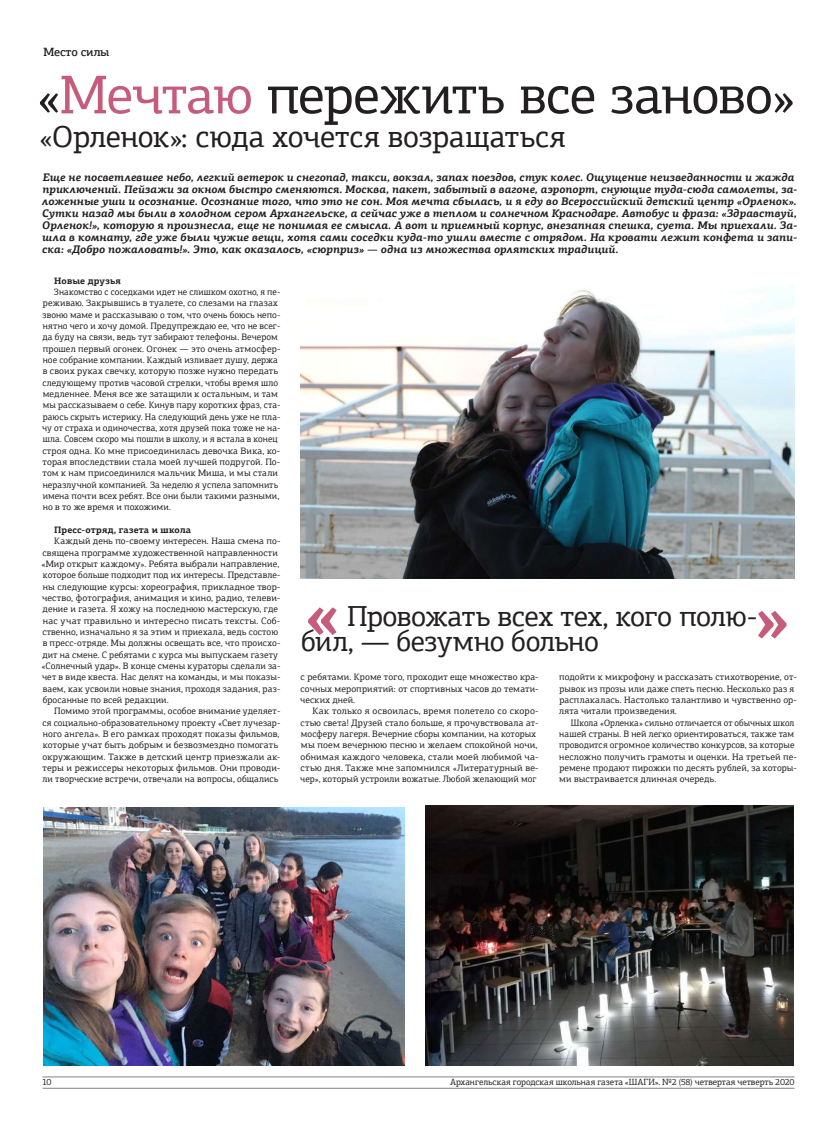
<style>
.page{position:relative;width:823px;height:1134px;background:#fff}
.page>*{position:absolute;margin:0;border:0;box-sizing:border-box;transform-origin:0 0}
.t1{font:700 70px "PF Agora Slab Pro";color:#c65c7c}
.t2{font:55px "PF Agora Slab Pro";letter-spacing:-.015em;color:#231f20}
.t3{font:31px "PF Agora Slab Pro";letter-spacing:-.005em;color:#231f20}
.t4{font:29px/25px "PF Agora Slab Pro";letter-spacing:-.015em;color:#231f20}
.t5{font:500 12px "PF Agora Slab Pro";letter-spacing:-.01em;color:#231f20}
.t6{font:italic 700 11px/12px "PF Agora Slab Pro";color:#231f20}
.t7{font:9.3px/11.3px "PF Agora Slab Pro";letter-spacing:.01em;color:#231f20}
.t8{font:9.3px/11.3px "PF Agora Slab Pro";letter-spacing:.01em;color:#231f20;scale:.96 1}
.t9{font:700 9.3px "PF Agora Slab Pro";letter-spacing:.015em;color:#231f20}
.t10{font:9px "PF Agora Slab Pro";letter-spacing:-.005em;color:#231f20}
.s1{color:#c65c7c}
</style>
<div class="page">
<hr style="left:43px;top:1076px;width:751px;height:1px;background:#808285">
<hr style="left:43px;top:1088px;width:751px;height:1px;background:#808285">
<img style="left:300px;top:290px;width:494px;height:288px">
<img style="left:44px;top:808px;width:360px;height:258px">
<img style="left:425px;top:805px;width:367px;height:260px">
<p class="t5" style="left:44px;top:45px;width:67px">Место силы</p>
<h2 class="t2" style="left:37px;top:61px;width:759px">«<span class="s1">Мечтаю</span> пережить все заново»</h2>
<h3 class="t3" style="left:39px;top:118px;width:528px">«Орленок»: сюда хочется возращаться</h3>
<p class="t6" style="left:42px;top:172px;width:756px">Еще не посветлевшее небо, легкий ветерок и снегопад, такси, вокзал, запах поездов, стук колес. Ощущение неизведанности и жажда приключений. Пейзажи за окном быстро сменяются. Москва, пакет, забытый в вагоне, аэропорт, снующие туда-сюда самолеты, за&shy;ложенные уши и осознание. Осознание того, что это не сон. Моя мечта сбылась, и я еду во Всероссийский детский центр «Орленок».<br>Сутки назад мы были в холодном сером Архангельске, а сейчас уже в теплом и солнечном Краснодаре. Автобус и фраза: «Здравствуй, Орленок!», которую я произнесла, еще не понимая ее смысла. А вот и приемный корпус, внезапная спешка, суета. Мы приехали. За&shy;шла в комнату, где уже были чужие вещи, хотя сами соседки куда-то ушли вместе с отрядом. На кровати лежит конфета и запи&shy;ска: «Добро пожаловать!». Это, как оказалось, «сюрприз» — одна из множества орлятских традиций.</p>
<p class="t9" style="left:54px;top:274px;width:68px">Новые друзья</p>
<p class="t7" style="left:42px;top:286px;width:240px;text-indent:12px">Знакомство с соседками идет не слишком охотно, я пе&shy;реживаю. Закрывшись в туалете, со слезами на глазах звоню маме и рассказываю о том, что очень боюсь непо&shy;нятно чего и хочу домой. Предупреждаю ее, что не всег&shy;да буду на связи, ведь тут забирают телефоны. Вечером прошел первый огонек. Огонек — это очень атмосфер&shy;ное собрание компании. Каждый изливает душу, держа в своих руках свечку, которую позже нужно передать следующему против часовой стрелки, чтобы время шло медленнее. Меня все же затащили к остальным, и там мы рассказываем о себе. Кинув пару коротких фраз, ста&shy;раюсь скрыть истерику. На следующий день уже не пла&shy;чу от страха и одиночества, хотя друзей пока тоже не на&shy;шла. Совсем скоро мы пошли в школу, и я встала в конец строя одна. Ко мне присоединилась девочка Вика, ко&shy;торая впоследствии стала моей лучшей подругой. По&shy;том к нам присоединился мальчик Миша, и мы стали неразлучной компанией. За неделю я успела запомнить имена почти всех ребят. Все они были такими разными, но в то же время и похожими.</p>
<p class="t9" style="left:54px;top:524px;width:138px">Пресс-отряд, газета и школа</p>
<p class="t7" style="left:41px;top:535px;width:240px;text-indent:13px">Каждый день по-своему интересен. Наша смена по&shy;священа программе художественной направленности «Мир открыт каждому». Ребята выбрали направление, которое больше подходит под их интересы. Представле&shy;ны следующие курсы: хореография, прикладное твор&shy;чество, фотография, анимация и кино, радио, телеви&shy;дение и газета. Я хожу на последнюю мастерскую, где нас учат правильно и интересно писать тексты. Соб&shy;ственно, изначально я за этим и приехала, ведь состою в пресс-отряде. Мы должны освещать все, что происхо&shy;дит на смене. С ребятами с курса мы выпускаем газету «Солнечный удар». В конце смены кураторы сделали за&shy;чет в виде квеста. Нас делят на команды, и мы показы&shy;ваем, как усвоили новые знания, проходя задания, раз&shy;бросанные по всей редакции.</p>
<p class="t7" style="left:42px;top:705px;width:239px;text-indent:12px">Помимо этой программы, особое внимание уделяет&shy;ся социально-образовательному проекту «Свет лучезар&shy;ного ангела». В его рамках проходят показы фильмов, которые учат быть добрым и безвозмездно помогать окружающим. Также в детский центр приезжали ак&shy;теры и режиссеры некоторых фильмов. Они проводи&shy;ли творческие встречи, отвечали на вопросы, общались</p>
<h3 class="t4" style="left:301px;top:603px;width:457px;text-indent:46px">Провожать всех тех, кого полю&shy;бил, — безумно больно</h3>
<h1 class="t1" style="left:789px;top:679px;width:36px;rotate:-180deg">«</h1>
<h1 class="t1" style="left:304px;top:566px;width:36px">«</h1>
<p class="t7" style="left:300px;top:671px;width:240px;text-align:justify">с ребятами. Кроме того, проходит еще множество кра&shy;сочных мероприятий: от спортивных часов до темати&shy;ческих дней.</p>
<p class="t7" style="left:300px;top:705px;width:240px;text-indent:12px">Как только я освоилась, время полетело со скоро&shy;стью света! Друзей стало больше, я прочувствовала ат&shy;мосферу лагеря. Вечерние сборы компании, на которых мы поем вечернюю песню и желаем спокойной ночи, обнимая каждого человека, стали моей любимой ча&shy;стью дня. Также мне запомнился «Литературный ве&shy;чер», который устроили вожатые. Любой желающий мог</p>
<p class="t7" style="left:559px;top:671px;width:239px">подойти к микрофону и рассказать стихотворение, от&shy;рывок из прозы или даже спеть песню. Несколько раз я расплакалась. Настолько талантливо и чувственно ор&shy;лята читали произведения.</p>
<p class="t8" style="left:559px;top:717px;width:249px;text-indent:12px">Школа «Орленка» сильно отличается от обычных школ нашей страны. В ней легко ориентироваться, также там проводится огромное количество конкурсов, за которые несложно получить грамоты и оценки. На третьей пе&shy;ремене продают пирожки по десять рублей, за которы&shy;ми выстраивается длинная очередь.</p>
<p class="t10" style="left:42px;top:1076px;width:11px">10</p>
<p class="t10" style="left:450px;top:1076px;width:345px">Архангельская городская школьная газета «ШАГИ». №2 (58) четвертая четверть 2020</p>
</div>
